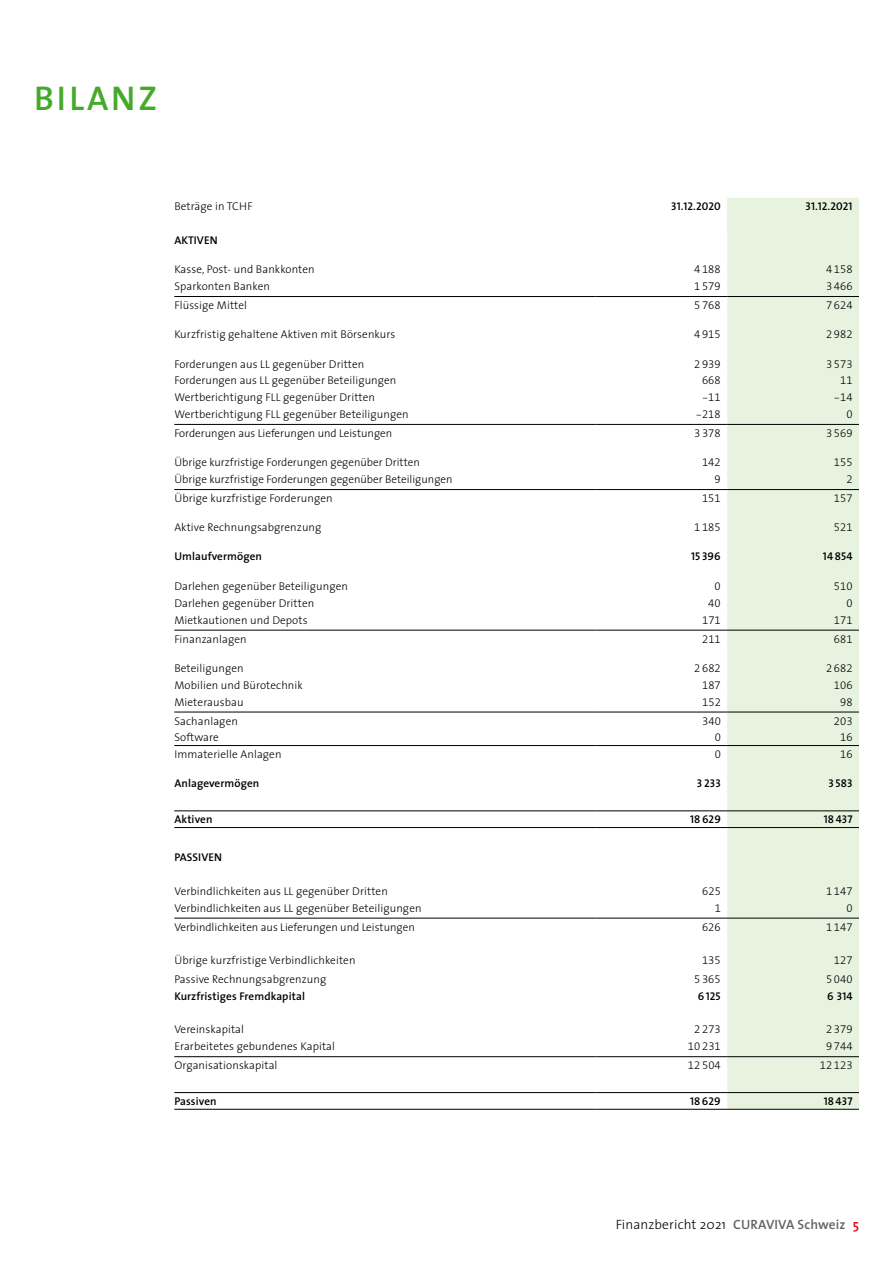
<style>
.page{position:relative;width:893px;height:1263px;background:#fff}
.page>*{position:absolute;margin:0;border:0;box-sizing:border-box;transform-origin:0 0}
.t1{font:600 34.5px "The Sans";letter-spacing:.085em;color:#45aa29}
.t2{font:300 13.5px "The Sans";letter-spacing:.01em;color:#000}
.t3{font:300 11.25px "The Sans";letter-spacing:.01em;color:#000}
.t4{font:11.25px "The Sans Light Expert";letter-spacing:.01em;color:#000}
.t5{font:600 11.25px "The Sans";letter-spacing:.01em;color:#000}
.t6{font:11.25px "The Sans Semi Bold Caps";letter-spacing:.01em;color:#000}
.s1{font-weight:600;color:#626463}
.s2{font-weight:600;color:#e7000e}
</style>
<div class="page">
<div style="left:727px;top:198px;width:132px;height:911px;background:#e8f3df"></div>
<svg style="left:174px;top:423px;width:553px;height:686px"></svg>
<hr style="left:174px;top:296px;width:421px;height:1px;background:#000">
<hr style="left:595px;top:296px;width:132px;height:1px;background:#000">
<hr style="left:727px;top:296px;width:132px;height:1px;background:#000">
<hr style="left:174px;top:424px;width:421px;height:1px;background:#000">
<hr style="left:595px;top:424px;width:132px;height:1px;background:#000">
<hr style="left:727px;top:424px;width:132px;height:1px;background:#000">
<hr style="left:174px;top:489px;width:421px;height:1px;background:#000">
<hr style="left:595px;top:489px;width:132px;height:1px;background:#000">
<hr style="left:727px;top:489px;width:132px;height:1px;background:#000">
<hr style="left:174px;top:630px;width:421px;height:1px;background:#000">
<hr style="left:595px;top:630px;width:132px;height:1px;background:#000">
<hr style="left:727px;top:630px;width:132px;height:1px;background:#000">
<hr style="left:174px;top:712px;width:421px;height:1px;background:#000">
<hr style="left:595px;top:712px;width:132px;height:1px;background:#000">
<hr style="left:727px;top:712px;width:132px;height:1px;background:#000">
<hr style="left:174px;top:811px;width:421px;height:1px;background:#000">
<hr style="left:595px;top:811px;width:132px;height:1px;background:#000">
<hr style="left:727px;top:811px;width:132px;height:1px;background:#000">
<hr style="left:174px;top:827px;width:421px;height:1px;background:#000">
<hr style="left:595px;top:827px;width:132px;height:1px;background:#000">
<hr style="left:727px;top:827px;width:132px;height:1px;background:#000">
<hr style="left:174px;top:918px;width:421px;height:1px;background:#000">
<hr style="left:595px;top:918px;width:132px;height:1px;background:#000">
<hr style="left:727px;top:918px;width:132px;height:1px;background:#000">
<hr style="left:174px;top:1056px;width:421px;height:1px;background:#000">
<hr style="left:595px;top:1056px;width:132px;height:1px;background:#000">
<hr style="left:727px;top:1056px;width:132px;height:1px;background:#000">
<hr style="left:174px;top:1092px;width:421px;height:1px;background:#000">
<hr style="left:595px;top:1092px;width:132px;height:1px;background:#000">
<hr style="left:727px;top:1092px;width:132px;height:1px;background:#000">
<hr style="left:174px;top:1109px;width:421px;height:1px;background:#000">
<hr style="left:595px;top:1109px;width:132px;height:1px;background:#000">
<hr style="left:727px;top:1109px;width:132px;height:1px;background:#000">
<hr style="left:174px;top:745px;width:421px;height:1px;background:#000">
<hr style="left:595px;top:745px;width:132px;height:1px;background:#000">
<hr style="left:727px;top:745px;width:132px;height:1px;background:#000">
<h1 class="t1" style="left:34px;top:70px;width:124px">BILANZ</h1>
<p class="t3" style="left:174px;top:197px;width:80px">Beträge in TCHF</p>
<p class="t6" style="left:671px;top:197px;width:51px">31.12.2020</p>
<p class="t6" style="left:806px;top:197px;width:49px">31.12.2021</p>
<p class="t5" style="left:174px;top:231px;width:45px">AKTIVEN</p>
<p class="t3" style="left:174px;top:260px;width:142px">Kasse, Post- und Bankkonten</p>
<p class="t4" style="left:694px;top:260px;width:28px">4 188</p>
<p class="t4" style="left:826px;top:260px;width:28px">4 158</p>
<p class="t3" style="left:174px;top:277px;width:97px">Sparkonten Banken</p>
<p class="t4" style="left:694px;top:277px;width:28px">1 579</p>
<p class="t4" style="left:826px;top:277px;width:28px">3 466</p>
<p class="t3" style="left:174px;top:296px;width:74px">Flüssige Mittel</p>
<p class="t4" style="left:694px;top:296px;width:28px">5 768</p>
<p class="t4" style="left:826px;top:296px;width:28px">7 624</p>
<p class="t3" style="left:174px;top:325px;width:223px">Kurzfristig gehaltene Aktiven mit Börsenkurs</p>
<p class="t4" style="left:694px;top:325px;width:28px">4 915</p>
<p class="t4" style="left:826px;top:325px;width:28px">2 982</p>
<p class="t3" style="left:174px;top:354px;width:192px">Forderungen aus LL gegenüber Dritten</p>
<p class="t4" style="left:694px;top:354px;width:28px">2 939</p>
<p class="t4" style="left:826px;top:354px;width:28px">3 573</p>
<p class="t3" style="left:174px;top:371px;width:223px">Forderungen aus LL gegenüber Beteiligungen</p>
<p class="t4" style="left:702px;top:371px;width:20px">668</p>
<p class="t4" style="left:840px;top:371px;width:14px">11</p>
<p class="t3" style="left:174px;top:388px;width:202px">Wertberichtigung FLL gegenüber Dritten</p>
<p class="t4" style="left:702px;top:388px;width:20px">-11</p>
<p class="t4" style="left:834px;top:388px;width:20px">-14</p>
<p class="t3" style="left:174px;top:405px;width:236px">Wertberichtigung FLL gegenüber Beteiligungen</p>
<p class="t4" style="left:696px;top:405px;width:27px">-218</p>
<p class="t4" style="left:846px;top:405px;width:8px">0</p>
<p class="t3" style="left:174px;top:424px;width:219px">Forderungen aus Lieferungen und Leistungen</p>
<p class="t4" style="left:694px;top:424px;width:28px">3 378</p>
<p class="t4" style="left:826px;top:424px;width:28px">3 569</p>
<p class="t3" style="left:174px;top:453px;width:247px">Übrige kurzfristige Forderungen gegenüber Dritten</p>
<p class="t4" style="left:702px;top:453px;width:20px">142</p>
<p class="t4" style="left:834px;top:453px;width:20px">155</p>
<p class="t3" style="left:174px;top:470px;width:280px">Übrige kurzfristige Forderungen gegenüber Beteiligungen</p>
<p class="t4" style="left:715px;top:470px;width:8px">9</p>
<p class="t4" style="left:846px;top:470px;width:8px">2</p>
<p class="t3" style="left:174px;top:489px;width:160px">Übrige kurzfristige Forderungen</p>
<p class="t4" style="left:702px;top:489px;width:20px">151</p>
<p class="t4" style="left:834px;top:489px;width:20px">157</p>
<p class="t3" style="left:174px;top:518px;width:149px">Aktive Rechnungsabgrenzung</p>
<p class="t4" style="left:694px;top:518px;width:28px">1 185</p>
<p class="t4" style="left:834px;top:518px;width:20px">521</p>
<p class="t5" style="left:174px;top:547px;width:89px">Umlaufvermögen</p>
<p class="t6" style="left:691px;top:547px;width:31px">15 396</p>
<p class="t6" style="left:823px;top:547px;width:31px">14 854</p>
<p class="t3" style="left:174px;top:577px;width:175px">Darlehen gegenüber Beteiligungen</p>
<p class="t4" style="left:715px;top:577px;width:8px">0</p>
<p class="t4" style="left:834px;top:577px;width:20px">510</p>
<p class="t3" style="left:174px;top:594px;width:142px">Darlehen gegenüber Dritten</p>
<p class="t4" style="left:708px;top:594px;width:14px">40</p>
<p class="t4" style="left:846px;top:594px;width:8px">0</p>
<p class="t3" style="left:174px;top:611px;width:135px">Mietkautionen und Depots</p>
<p class="t4" style="left:702px;top:611px;width:20px">171</p>
<p class="t4" style="left:834px;top:611px;width:20px">171</p>
<p class="t3" style="left:174px;top:629px;width:74px">Finanzanlagen</p>
<p class="t4" style="left:702px;top:629px;width:20px">211</p>
<p class="t4" style="left:834px;top:629px;width:20px">681</p>
<p class="t3" style="left:174px;top:659px;width:71px">Beteiligungen</p>
<p class="t4" style="left:694px;top:659px;width:28px">2 682</p>
<p class="t4" style="left:826px;top:659px;width:28px">2 682</p>
<p class="t3" style="left:174px;top:675px;width:130px">Mobilien und Bürotechnik</p>
<p class="t4" style="left:702px;top:675px;width:20px">187</p>
<p class="t4" style="left:834px;top:675px;width:20px">106</p>
<p class="t3" style="left:174px;top:692px;width:71px">Mieterausbau</p>
<p class="t4" style="left:702px;top:692px;width:20px">152</p>
<p class="t4" style="left:840px;top:692px;width:14px">98</p>
<p class="t3" style="left:174px;top:711px;width:65px">Sachanlagen</p>
<p class="t4" style="left:702px;top:711px;width:20px">340</p>
<p class="t4" style="left:834px;top:711px;width:20px">203</p>
<p class="t3" style="left:174px;top:728px;width:46px">Software</p>
<p class="t4" style="left:715px;top:728px;width:8px">0</p>
<p class="t4" style="left:840px;top:728px;width:14px">16</p>
<p class="t3" style="left:174px;top:745px;width:109px">Immaterielle Anlagen</p>
<p class="t4" style="left:715px;top:745px;width:8px">0</p>
<p class="t4" style="left:840px;top:745px;width:14px">16</p>
<p class="t5" style="left:174px;top:774px;width:86px">Anlagevermögen</p>
<p class="t6" style="left:697px;top:774px;width:25px">3 233</p>
<p class="t6" style="left:828px;top:774px;width:26px">3 583</p>
<p class="t5" style="left:174px;top:810px;width:40px">Aktiven</p>
<p class="t6" style="left:690px;top:810px;width:32px">18 629</p>
<p class="t6" style="left:824px;top:810px;width:30px">18 437</p>
<p class="t5" style="left:174px;top:848px;width:49px">PASSIVEN</p>
<p class="t3" style="left:174px;top:882px;width:215px">Verbindlichkeiten aus LL gegenüber Dritten</p>
<p class="t4" style="left:702px;top:882px;width:20px">625</p>
<p class="t4" style="left:826px;top:882px;width:28px">1 147</p>
<p class="t3" style="left:174px;top:899px;width:249px">Verbindlichkeiten aus LL gegenüber Beteiligungen</p>
<p class="t4" style="left:715px;top:899px;width:8px">1</p>
<p class="t4" style="left:846px;top:899px;width:8px">0</p>
<p class="t3" style="left:174px;top:917px;width:242px">Verbindlichkeiten aus Lieferungen und Leistungen</p>
<p class="t4" style="left:702px;top:917px;width:20px">626</p>
<p class="t4" style="left:826px;top:917px;width:28px">1 147</p>
<p class="t3" style="left:174px;top:951px;width:183px">Übrige kurzfristige Verbindlichkeiten</p>
<p class="t4" style="left:702px;top:951px;width:20px">135</p>
<p class="t4" style="left:834px;top:951px;width:20px">127</p>
<p class="t3" style="left:174px;top:970px;width:153px">Passive Rechnungsabgrenzung</p>
<p class="t4" style="left:694px;top:970px;width:28px">5 365</p>
<p class="t4" style="left:826px;top:970px;width:28px">5 040</p>
<p class="t5" style="left:174px;top:987px;width:132px">Kurzfristiges Fremdkapital</p>
<p class="t6" style="left:698px;top:987px;width:25px">6 125</p>
<p class="t6" style="left:827px;top:987px;width:27px">6 314</p>
<p class="t3" style="left:174px;top:1020px;width:71px">Vereinskapital</p>
<p class="t4" style="left:694px;top:1020px;width:28px">2 273</p>
<p class="t4" style="left:826px;top:1020px;width:28px">2 379</p>
<p class="t3" style="left:174px;top:1037px;width:162px">Erarbeitetes gebundenes Kapital</p>
<p class="t4" style="left:688px;top:1037px;width:34px">10 231</p>
<p class="t4" style="left:826px;top:1037px;width:28px">9 744</p>
<p class="t3" style="left:174px;top:1056px;width:105px">Organisationskapital</p>
<p class="t4" style="left:688px;top:1056px;width:34px">12 504</p>
<p class="t4" style="left:820px;top:1056px;width:34px">12 123</p>
<p class="t5" style="left:174px;top:1092px;width:44px">Passiven</p>
<p class="t6" style="left:690px;top:1092px;width:32px">18 629</p>
<p class="t6" style="left:824px;top:1092px;width:30px">18 437</p>
<p class="t2" style="left:616px;top:1213px;width:245px">Finanzbericht 2021 <span class="s1">CURAVIVA Schweiz</span> <span class="s2">5</span></p>
</div>
